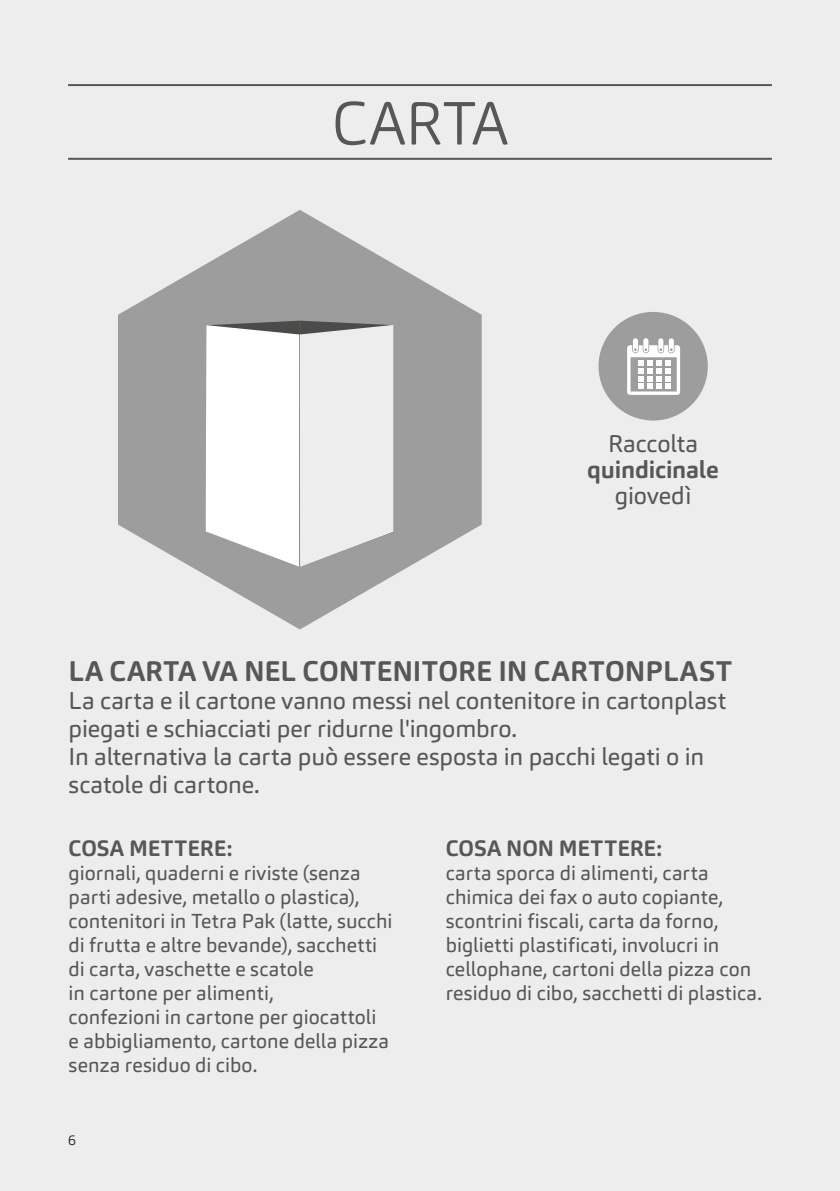
<style>
.page{position:relative;width:840px;height:1191px;background:#fff}
.page>*{position:absolute;margin:0;border:0;box-sizing:border-box;transform-origin:0 0}
.t1{font:300 60px "Carnas";letter-spacing:-.005em;color:#575756}
.t2{font:700 28px "Carnas";letter-spacing:-.005em;color:#575756}
.t3{font:24px/28px "Carnas";letter-spacing:-.005em;color:#575756}
.t4{font:700 24px "Carnas";letter-spacing:-.01em;color:#575756}
.t5{font:700 22px "Carnas";letter-spacing:-.005em;color:#575756}
.t6{font:20px/24px "Carnas";letter-spacing:.005em;color:#575756}
.t7{font:300 14px "Carnas";color:#1d1d1b}
</style>
<div class="page">
<div style="left:0;top:0;width:839px;height:1191px;background:#ededed"></div>
<hr style="left:68px;top:84px;width:703px;height:2px;background:#575756">
<hr style="left:68px;top:158px;width:703px;height:2px;background:#575756">
<svg style="left:118px;top:210px;width:363px;height:419px;fill:#9d9d9d"></svg>
<div style="left:598px;top:312px;width:109px;height:108px;background:#9d9d9d;border-radius:50%"></div>
<div style="left:632px;top:338px;width:5px;height:14px;background:#fff;border-radius:3px"></div>
<div style="left:643px;top:338px;width:5px;height:14px;background:#fff;border-radius:3px"></div>
<div style="left:658px;top:338px;width:5px;height:14px;background:#fff;border-radius:3px"></div>
<div style="left:668px;top:338px;width:5px;height:14px;background:#fff;border-radius:3px"></div>
<svg style="left:627px;top:345px;width:52px;height:50px"></svg>
<svg style="left:206px;top:321px;width:187px;height:246px"></svg>
<h1 class="t1" style="left:332px;top:85px;width:177px">CARTA</h1>
<p class="t3" style="left:607px;top:430px;width:91px">Raccolta</p>
<p class="t4" style="left:587px;top:454px;width:133px">quindicinale</p>
<p class="t3" style="left:614px;top:482px;width:78px">giovedì</p>
<h2 class="t2" style="left:69px;top:653px;width:665px">LA CARTA VA NEL CONTENITORE IN CARTONPLAST</h2>
<p class="t3" style="left:69px;top:686px;width:658px">La carta e il cartone vanno messi nel contenitore in cartonplast piegati e schiacciati per ridurne l'ingombro.<br>In alternativa la carta può essere esposta in pacchi legati o in scatole di cartone.</p>
<p class="t5" style="left:69px;top:834px;width:165px">COSA METTERE:</p>
<p class="t6" style="left:69px;top:860px;width:325px">giornali, quaderni e riviste (senza parti adesive, metallo o plastica), contenitori in Tetra Pak (latte, succhi di frutta e altre bevande), sacchetti di carta, vaschette e scatole<br>in cartone per alimenti,<br>confezioni in cartone per giocattoli<br>e abbigliamento, cartone della pizza senza residuo di cibo.</p>
<p class="t7" style="left:68px;top:1131px;width:9px">6</p>
<p class="t5" style="left:445px;top:834px;width:218px">COSA NON METTERE:</p>
<p class="t6" style="left:445px;top:860px;width:317px">carta sporca di alimenti, carta chimica dei fax o auto copiante, scontrini fiscali, carta da forno, biglietti plastificati, involucri in cellophane, cartoni della pizza con residuo di cibo, sacchetti di plastica.</p>
</div>
